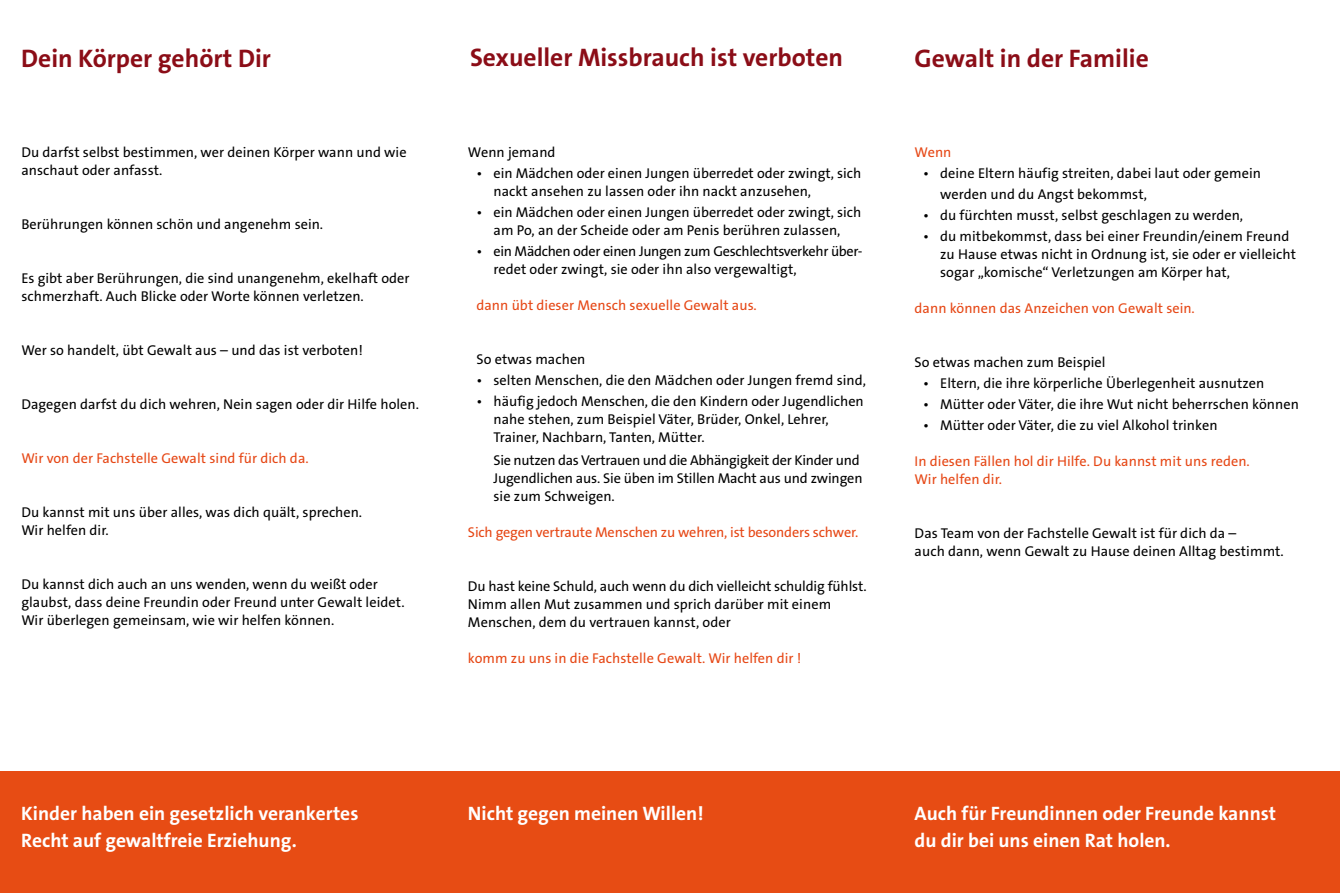
<style>
.page{position:relative;width:1340px;height:893px;background:#fff}
.page>*{position:absolute;margin:0;border:0;box-sizing:border-box;transform-origin:0 0}
.t1{font:700 25.5px "The Sans Os F";color:#8b0d17}
.t2{font:700 19.5px/27px "The Sans Os F";color:#fff}
.t3{font:14.25px/18px "The Sans Os F";letter-spacing:.005em;color:#000}
.t4{font:14.25px/18px "The Sans Os F";letter-spacing:.005em;color:#e64715}
.t5{font:14.25px/18px "The Sans Os F";letter-spacing:-.02em;color:#000}
</style>
<div class="page">
<div style="left:0;top:772px;width:1339px;height:121px;background:#e74c14"></div>
<h1 class="t1" style="left:21px;top:42px;width:251px">Dein Körper gehört Dir</h1>
<h1 class="t1" style="left:470px;top:41px;width:374px">Sexueller Missbrauch ist verboten</h1>
<h1 class="t1" style="left:914px;top:42px;width:236px">Gewalt in der Familie</h1>
<p class="t3" style="left:21px;top:144px;width:387px">Du darfst selbst bestimmen, wer deinen Körper wann und wie anschaut oder anfasst.</p>
<p class="t3" style="left:21px;top:216px;width:303px">Berührungen können schön und angenehm sein.</p>
<p class="t3" style="left:21px;top:270px;width:390px">Es gibt aber Berührungen, die sind unangenehm, ekelhaft oder schmerzhaft. Auch Blicke oder Worte können verletzen.</p>
<p class="t3" style="left:21px;top:342px;width:343px">Wer so handelt, übt Gewalt aus – und das ist verboten!</p>
<p class="t3" style="left:21px;top:396px;width:399px">Dagegen darfst du dich wehren, Nein sagen oder dir Hilfe holen.</p>
<p class="t4" style="left:21px;top:450px;width:289px">Wir von der Fachstelle Gewalt sind für dich da.</p>
<p class="t3" style="left:21px;top:504px;width:342px">Du kannst mit uns über alles, was dich quält, sprechen.<br>Wir helfen dir.</p>
<p class="t3" style="left:21px;top:576px;width:385px">Du kannst dich auch an uns wenden, wenn du weißt oder glaubst, dass deine Freundin oder Freund unter Gewalt leidet.<br>Wir überlegen gemeinsam, wie wir helfen können.</p>
<p class="t3" style="left:468px;top:144px;width:89px">Wenn jemand</p>
<p class="t3" style="left:493px;top:165px;width:369px;text-indent:-17px">• ein Mädchen oder einen Jungen überredet oder zwingt, sich nackt ansehen zu lassen oder ihn nackt anzusehen,</p>
<p class="t3" style="left:476px;top:204px;width:386px;text-align:center">• ein Mädchen oder einen Jungen überredet oder zwingt, sich am Po, an der Scheide oder am Penis berühren zulassen,</p>
<p class="t5" style="left:493px;top:243px;width:370px;text-indent:-17px">• ein Mädchen oder einen Jungen zum Geschlechtsverkehr über&shy;redet oder zwingt, sie oder ihn also vergewaltigt,</p>
<p class="t4" style="left:476px;top:297px;width:282px">dann übt dieser Mensch sexuelle Gewalt aus.</p>
<p class="t3" style="left:476px;top:351px;width:110px">So etwas machen</p>
<p class="t3" style="left:476px;top:372px;width:391px">• selten Menschen, die den Mädchen oder Jungen fremd sind,</p>
<p class="t3" style="left:493px;top:393px;width:372px;text-indent:-17px">• häufig jedoch Menschen, die den Kindern oder Jugendlichen nahe stehen, zum Beispiel Väter, Brüder, Onkel, Lehrer,<br>Trainer, Nachbarn, Tanten, Mütter.</p>
<p class="t3" style="left:493px;top:451px;width:370px">Sie nutzen das Vertrauen und die Abhängigkeit der Kinder und<br>Jugendlichen aus. Sie üben im Stillen Macht aus und zwingen sie zum Schweigen.</p>
<p class="t4" style="left:468px;top:523px;width:392px">Sich gegen vertraute Menschen zu wehren, ist besonders schwer.</p>
<p class="t3" style="left:468px;top:577px;width:400px">Du hast keine Schuld, auch wenn du dich vielleicht schuldig fühlst.<br>Nimm allen Mut zusammen und sprich darüber mit einem<br>Menschen, dem du vertrauen kannst, oder</p>
<p class="t4" style="left:468px;top:649px;width:335px">komm zu uns in die Fachstelle Gewalt. Wir helfen dir !</p>
<p class="t4" style="left:914px;top:144px;width:38px">Wenn</p>
<p class="t3" style="left:940px;top:163px;width:322px;line-height:21px;text-indent:-17px">• deine Eltern häufig streiten, dabei laut oder gemein werden und du Angst bekommst,</p>
<p class="t3" style="left:923px;top:207px;width:321px">• du fürchten musst, selbst geschlagen zu werden,</p>
<p class="t3" style="left:940px;top:228px;width:357px;text-indent:-17px">• du mitbekommst, dass bei einer Freundin/einem Freund zu Hause etwas nicht in Ordnung ist, sie oder er vielleicht sogar „komische“ Verletzungen am Körper hat,</p>
<p class="t4" style="left:914px;top:300px;width:282px">dann können das Anzeichen von Gewalt sein.</p>
<p class="t3" style="left:914px;top:354px;width:192px">So etwas machen zum Beispiel</p>
<p class="t3" style="left:923px;top:375px;width:343px">• Eltern, die ihre körperliche Überlegenheit ausnutzen</p>
<p class="t3" style="left:923px;top:396px;width:377px">• Mütter oder Väter, die ihre Wut nicht beherrschen können</p>
<p class="t3" style="left:923px;top:417px;width:296px">• Mütter oder Väter, die zu viel Alkohol trinken</p>
<p class="t4" style="left:914px;top:453px;width:336px">In diesen Fällen hol dir Hilfe. Du kannst mit uns reden.<br>Wir helfen dir.</p>
<p class="t3" style="left:914px;top:525px;width:371px">Das Team von der Fachstelle Gewalt ist für dich da –<br>auch dann, wenn Gewalt zu Hause deinen Alltag bestimmt.</p>
<h2 class="t2" style="left:21px;top:800px;width:339px">Kinder haben ein gesetzlich verankertes<br>Recht auf gewaltfreie Erziehung.</h2>
<h2 class="t2" style="left:468px;top:800px;width:237px">Nicht gegen meinen Willen!</h2>
<h2 class="t2" style="left:914px;top:800px;width:363px">Auch für Freundinnen oder Freunde kannst du dir bei uns einen Rat holen.</h2>
</div>
